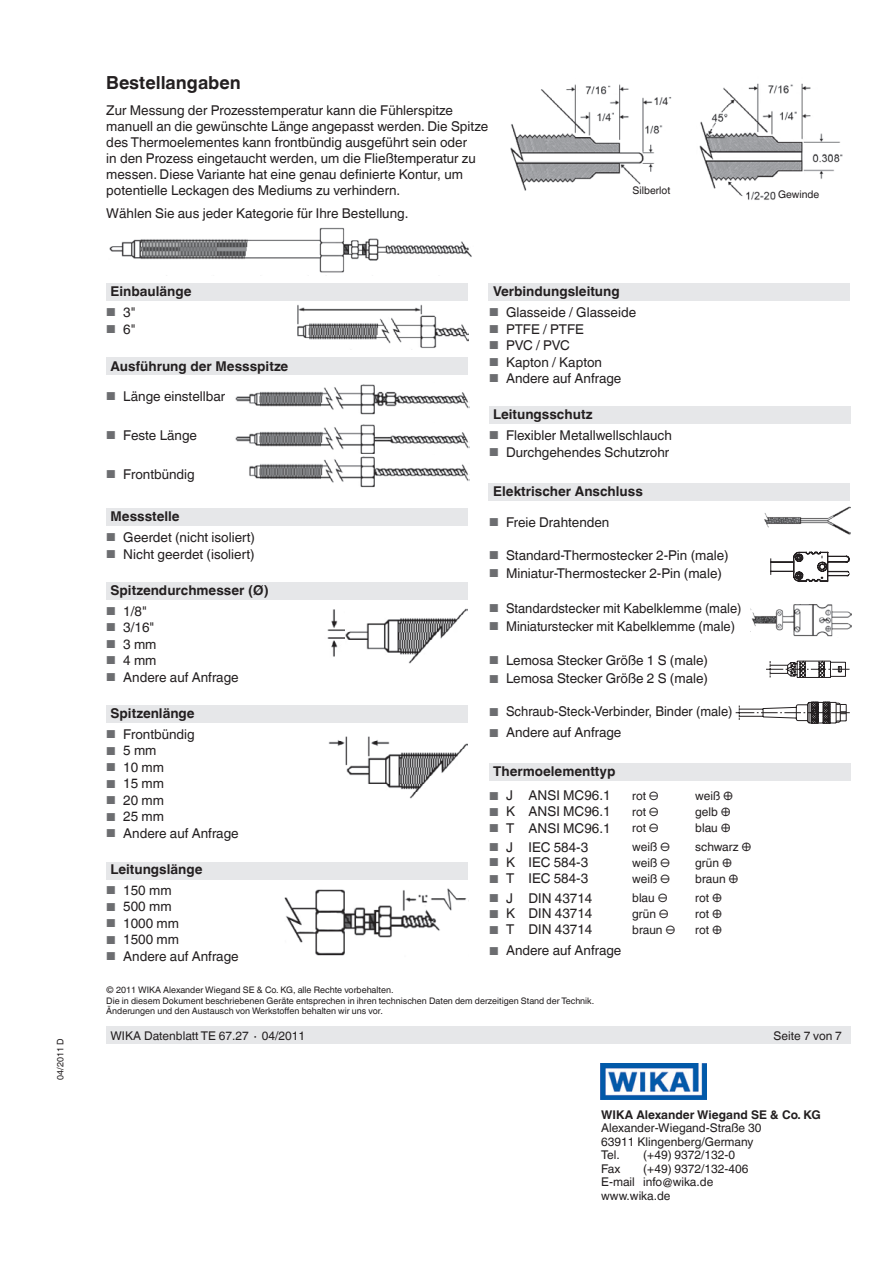
<style>
.page{position:relative;width:893px;height:1263px;background:#fff}
.page>*{position:absolute;margin:0;border:0;box-sizing:border-box;transform-origin:0 0}
.t1{font:700 18px "Helvetica World";color:#231f20}
.t2{font:13.5px/16px "Helvetica World";color:#231f20}
.t3{font:700 13.5px "Helvetica World";color:#231f20}
.t4{font:13.5px "Helvetica World";color:#231f20;scale:.96 1}
.t5{font:12px/13.5px "Helvetica World";color:#231f20}
.t6{font:700 12px "Helvetica World";color:#231f20}
.t7{font:10.5px "Helvetica World";color:#231f20}
.t8{font:9px/10.5px "Helvetica World";color:#231f20}
.s1{font-size:11.55px;color:#6c6d70}
</style>
<div class="page">
<img style="left:601px;top:1063px;width:105px;height:36px">
<div style="left:106px;top:1027px;width:744px;height:17px;background:#e6e7e9"></div>
<div style="left:106px;top:284px;width:362px;height:17px;background:#e6e7e9"></div>
<div style="left:489px;top:764px;width:361px;height:17px;background:#e6e7e9"></div>
<div style="left:488px;top:283px;width:362px;height:17px;background:#e6e7e9"></div>
<div style="left:488px;top:483px;width:362px;height:17px;background:#e6e7e9"></div>
<img style="left:699px;top:83px;width:144px;height:117px">
<div style="left:489px;top:406px;width:361px;height:17px;background:#e6e7e9"></div>
<img style="left:510px;top:84px;width:162px;height:107px">
<div style="left:106px;top:358px;width:362px;height:17px;background:#e6e7e9"></div>
<div style="left:106px;top:508px;width:362px;height:17px;background:#e6e7e9"></div>
<div style="left:106px;top:705px;width:362px;height:17px;background:#e6e7e9"></div>
<div style="left:106px;top:582px;width:362px;height:17px;background:#e6e7e9"></div>
<div style="left:106px;top:862px;width:362px;height:17px;background:#e6e7e9"></div>
<img style="left:297px;top:304px;width:171px;height:46px">
<img style="left:235px;top:384px;width:235px;height:31px">
<img style="left:235px;top:424px;width:235px;height:30px">
<img style="left:249px;top:456px;width:221px;height:32px">
<img style="left:344px;top:608px;width:123px;height:56px">
<img style="left:328px;top:736px;width:140px;height:63px">
<img style="left:284px;top:888px;width:185px;height:68px">
<img style="left:327px;top:609px;width:17px;height:48px">
<img style="left:109px;top:227px;width:363px;height:46px">
<img style="left:764px;top:506px;width:86px;height:29px">
<svg style="left:766px;top:660px;width:84px;height:18px"></svg>
<svg style="left:735px;top:701px;width:115px;height:23px"></svg>
<svg style="left:770px;top:551px;width:80px;height:32px"></svg>
<img style="left:750px;top:604px;width:102px;height:33px">
<p class="t8" style="left:55px;top:1080px;width:43px;rotate:-90deg">04/2011 D</p>
<h1 class="t1" style="left:106px;top:73px;width:136px">Bestellangaben</h1>
<p class="t2" style="left:106px;top:102px;width:383px">Zur Messung der Prozesstemperatur kann die Fühlerspitze manuell an die gewünschte Länge angepasst werden. Die Spitze des Thermoelementes kann frontbündig ausgeführt sein oder<br>in den Prozess eingetaucht werden, um die Fließtemperatur zu messen. Diese Variante hat eine genau definierte Kontur, um potentielle Leckagen des Mediums zu verhindern.</p>
<p class="t2" style="left:106px;top:205px;width:304px">Wählen Sie aus jeder Kategorie für Ihre Bestellung.</p>
<p class="t7" style="left:632px;top:185px;width:39px">Silberlot</p>
<p class="t3" style="left:111px;top:284px;width:83px">Einbaulänge</p>
<p class="t2" style="left:106px;top:304px;width:31px"><span class="s1">■</span> 3"</p>
<p class="t2" style="left:106px;top:321px;width:31px"><span class="s1">■</span> 6"</p>
<p class="t3" style="left:111px;top:359px;width:179px">Ausführung der Messspitze</p>
<p class="t2" style="left:106px;top:388px;width:120px"><span class="s1">■</span> Länge einstellbar</p>
<p class="t2" style="left:106px;top:427px;width:92px"><span class="s1">■</span> Feste Länge</p>
<p class="t2" style="left:106px;top:466px;width:90px"><span class="s1">■</span> Frontbündig</p>
<p class="t3" style="left:111px;top:509px;width:71px">Messstelle</p>
<p class="t2" style="left:106px;top:529px;width:150px"><span class="s1">■</span> Geerdet (nicht isoliert)</p>
<p class="t2" style="left:106px;top:546px;width:150px"><span class="s1">■</span> Nicht geerdet (isoliert)</p>
<p class="t3" style="left:111px;top:582px;width:160px">Spitzendurchmesser (Ø)</p>
<p class="t2" style="left:106px;top:603px;width:42px"><span class="s1">■</span> 1/8"</p>
<p class="t2" style="left:106px;top:619px;width:50px"><span class="s1">■</span> 3/16"</p>
<p class="t2" style="left:106px;top:636px;width:52px"><span class="s1">■</span> 3mm</p>
<p class="t2" style="left:106px;top:652px;width:52px"><span class="s1">■</span> 4mm</p>
<p class="t2" style="left:106px;top:669px;width:134px"><span class="s1">■</span> Andere auf Anfrage</p>
<p class="t3" style="left:111px;top:705px;width:86px">Spitzenlänge</p>
<p class="t2" style="left:106px;top:726px;width:90px"><span class="s1">■</span> Frontbündig</p>
<p class="t2" style="left:106px;top:742px;width:52px"><span class="s1">■</span> 5mm</p>
<p class="t2" style="left:106px;top:759px;width:59px"><span class="s1">■</span> 10 mm</p>
<p class="t2" style="left:106px;top:775px;width:59px"><span class="s1">■</span> 15 mm</p>
<p class="t2" style="left:106px;top:792px;width:59px"><span class="s1">■</span> 20 mm</p>
<p class="t2" style="left:106px;top:808px;width:59px"><span class="s1">■</span> 25 mm</p>
<p class="t2" style="left:106px;top:825px;width:134px"><span class="s1">■</span> Andere auf Anfrage</p>
<p class="t3" style="left:111px;top:861px;width:93px">Leitungslänge</p>
<p class="t2" style="left:106px;top:882px;width:67px"><span class="s1">■</span> 150 mm</p>
<p class="t2" style="left:106px;top:898px;width:67px"><span class="s1">■</span> 500 mm</p>
<p class="t2" style="left:106px;top:915px;width:74px"><span class="s1">■</span> 1000 mm</p>
<p class="t2" style="left:106px;top:931px;width:74px"><span class="s1">■</span> 1500 mm</p>
<p class="t2" style="left:106px;top:948px;width:134px"><span class="s1">■</span> Andere auf Anfrage</p>
<p class="t3" style="left:493px;top:284px;width:128px">Verbindungsleitung</p>
<p class="t2" style="left:489px;top:304px;width:149px"><span class="s1">■</span> Glasseide / Glasseide</p>
<p class="t2" style="left:489px;top:321px;width:96px"><span class="s1">■</span> PTFE / PTFE</p>
<p class="t2" style="left:489px;top:337px;width:82px"><span class="s1">■</span> PVC / PVC</p>
<p class="t2" style="left:489px;top:354px;width:115px"><span class="s1">■</span> Kapton / Kapton</p>
<p class="t2" style="left:489px;top:370px;width:134px"><span class="s1">■</span> Andere auf Anfrage</p>
<p class="t3" style="left:493px;top:407px;width:101px">Leitungsschutz</p>
<p class="t2" style="left:489px;top:427px;width:184px"><span class="s1">■</span> Flexibler Metallwellschlauch</p>
<p class="t2" style="left:489px;top:444px;width:182px"><span class="s1">■</span> Durchgehendes Schutzrohr</p>
<p class="t3" style="left:493px;top:483px;width:151px">Elektrischer Anschluss</p>
<p class="t2" style="left:489px;top:514px;width:122px"><span class="s1">■</span> Freie Drahtenden</p>
<p class="t2" style="left:489px;top:547px;width:241px"><span class="s1">■</span> Standard-Thermostecker 2-Pin (male)</p>
<p class="t2" style="left:489px;top:565px;width:234px"><span class="s1">■</span> Miniatur-Thermostecker 2-Pin (male)</p>
<p class="t4" style="left:489px;top:600px;width:265px"><span class="s1">■</span> Standardstecker mit Kabelklemme (male)</p>
<p class="t4" style="left:489px;top:618px;width:258px"><span class="s1">■</span> Miniaturstecker mit Kabelklemme (male)</p>
<p class="t2" style="left:489px;top:652px;width:221px"><span class="s1">■</span> Lemosa Stecker Größe 1 S (male)</p>
<p class="t2" style="left:489px;top:670px;width:221px"><span class="s1">■</span> Lemosa Stecker Größe 2 S (male)</p>
<p class="t4" style="left:489px;top:704px;width:255px"><span class="s1">■</span> Schraub-Steck-Verbinder, Binder (male)</p>
<p class="t2" style="left:489px;top:724px;width:134px"><span class="s1">■</span> Andere auf Anfrage</p>
<p class="t3" style="left:493px;top:764px;width:124px">Thermoelementtyp</p>
<p class="t2" style="left:489px;top:788px;width:123px"><span class="s1">■</span> J ANSI MC96.1</p>
<p class="t5" style="left:632px;top:789px;width:28px">rot ⊖</p>
<p class="t5" style="left:695px;top:789px;width:39px">weiß ⊕</p>
<p class="t2" style="left:489px;top:804px;width:123px"><span class="s1">■</span> K ANSI MC96.1</p>
<p class="t5" style="left:632px;top:805px;width:28px">rot ⊖</p>
<p class="t5" style="left:695px;top:805px;width:37px">gelb ⊕</p>
<p class="t2" style="left:489px;top:820px;width:123px"><span class="s1">■</span> T ANSI MC96.1</p>
<p class="t5" style="left:632px;top:821px;width:28px">rot ⊖</p>
<p class="t5" style="left:695px;top:821px;width:37px">blau ⊕</p>
<p class="t2" style="left:489px;top:839px;width:101px"><span class="s1">■</span> J IEC 584-3</p>
<p class="t5" style="left:632px;top:840px;width:39px">weiß ⊖</p>
<p class="t5" style="left:695px;top:840px;width:58px">schwarz ⊕</p>
<p class="t2" style="left:489px;top:854px;width:101px"><span class="s1">■</span> K IEC 584-3</p>
<p class="t5" style="left:632px;top:856px;width:39px">weiß ⊖</p>
<p class="t5" style="left:695px;top:856px;width:38px">grün ⊕</p>
<p class="t2" style="left:489px;top:871px;width:101px"><span class="s1">■</span> T IEC 584-3</p>
<p class="t5" style="left:632px;top:872px;width:39px">weiß ⊖</p>
<p class="t5" style="left:695px;top:872px;width:45px">braun ⊕</p>
<p class="t2" style="left:489px;top:890px;width:105px"><span class="s1">■</span> J DIN 43714</p>
<p class="t5" style="left:632px;top:891px;width:37px">blau ⊖</p>
<p class="t5" style="left:695px;top:891px;width:28px">rot ⊕</p>
<p class="t2" style="left:489px;top:906px;width:105px"><span class="s1">■</span> K DIN 43714</p>
<p class="t5" style="left:632px;top:907px;width:38px">grün ⊖</p>
<p class="t5" style="left:695px;top:907px;width:28px">rot ⊕</p>
<p class="t2" style="left:489px;top:921px;width:105px"><span class="s1">■</span> T DIN 43714</p>
<p class="t5" style="left:632px;top:923px;width:45px">braun ⊖</p>
<p class="t5" style="left:695px;top:923px;width:28px">rot ⊕</p>
<p class="t2" style="left:489px;top:943px;width:134px"><span class="s1">■</span> Andere auf Anfrage</p>
<p class="t7" style="left:778px;top:189px;width:43px">Gewinde</p>
<p class="t8" style="left:106px;top:985px;width:489px">© 2011 WIKA Alexander Wiegand SE &amp; Co. KG, alle Rechte vorbehalten.<br>Die in diesem Dokument beschriebenen Geräte entsprechen in ihren technischen Daten dem derzeitigen Stand der Technik.<br>Änderungen und den Austausch von Werkstoffen behalten wir uns vor.</p>
<p class="t5" style="left:111px;top:1029px;width:196px">WIKA Datenblatt TE 67.27 ∙ 04/2011</p>
<p class="t5" style="left:773px;top:1029px;width:70px">Seite 7 von 7</p>
<p class="t6" style="left:601px;top:1107px;width:221px">WIKA Alexander Wiegand SE &amp; Co. KG</p>
<p class="t5" style="left:601px;top:1121px;width:162px">Alexander-Wiegand-Straße 30<br>63911 Klingenberg/Germany<br>Tel.</p>
<p class="t5" style="left:643px;top:1148px;width:94px">(+49) 9372/132-0</p>
<p class="t5" style="left:601px;top:1161px;width:149px;text-indent:42px">(+49) 9372/132-406<br>E-mail info@wika.de www.wika.de</p>
<p class="t5" style="left:601px;top:1161px;width:21px">Fax</p>
</div>
